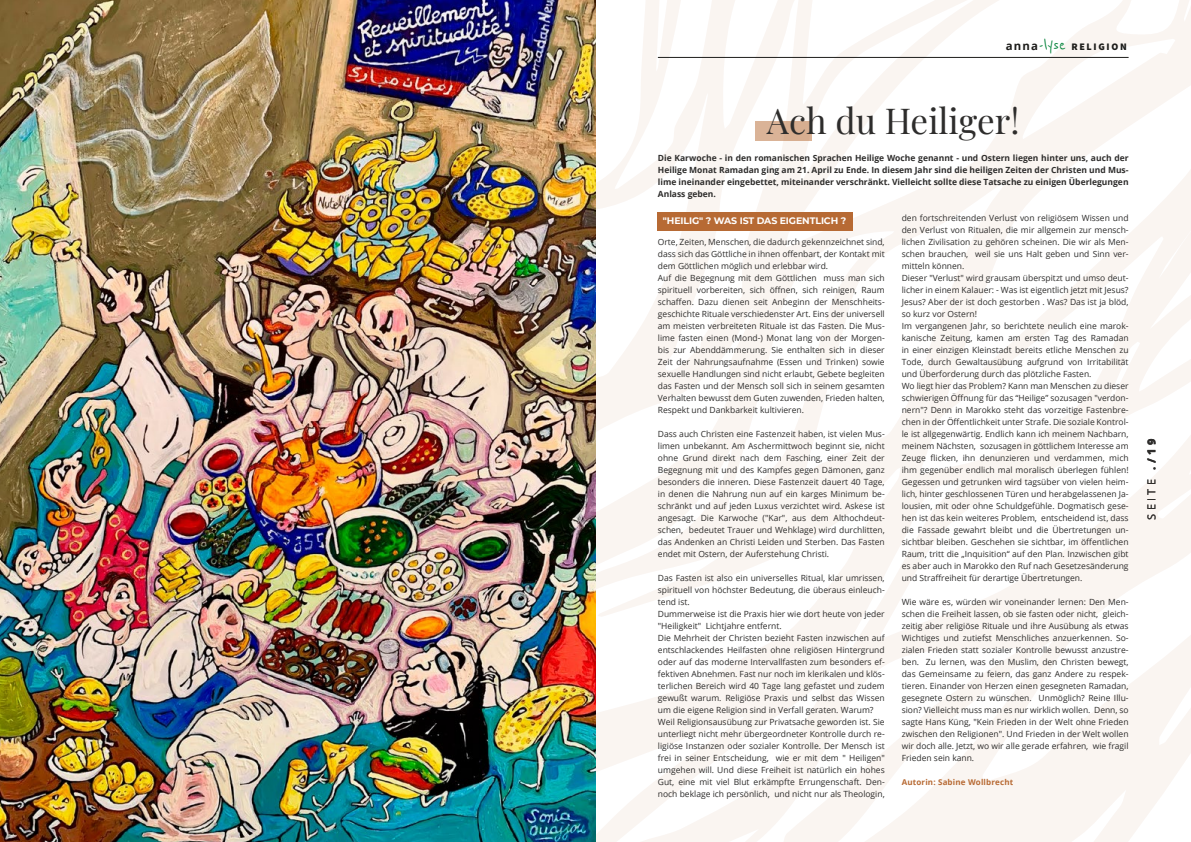
<style>
.page{position:relative;width:1191px;height:842px;background:#fff}
.page>*{position:absolute;margin:0;border:0;box-sizing:border-box;transform-origin:0 0}
.t1{font:35px "Playfair Display";color:#2e2d2c}
.t2{font:11px "Open Sans";letter-spacing:.3em;color:#2e2d2c}
.t3{font:10px "Source Sans Variable";letter-spacing:.17em;color:#1d1d1b}
.t4{font:700 9.4px "Montserrat";letter-spacing:-.01em;color:#fff}
.t5{font:8.5px/12px "Open Sans";color:#2e2d2c}
.t6{font:700 8.5px/12px "Open Sans";color:#2e2d2c;text-align:justify}
.t7{font:700 8px "Open Sans";letter-spacing:.02em;color:#b76a34}
.s1{font-family:"Open Sans";font-weight:700;font-size:11.4px}
.s2{font-family:"Reenie Beanie";font-size:19.2px;color:#008137}
.s3{font-weight:800}
</style>
<div class="page">
<svg style="left:595px;top:0;width:596px;height:842px"></svg>
<img style="left:0;top:0;width:595px;height:842px">
<div style="left:755px;top:122px;width:57px;height:19px;background:#dab397"></div>
<div style="left:658px;top:212px;width:195px;height:18px;background:#b76a34"></div>
<hr style="left:658px;top:57px;width:470px;height:1px;background:#1d1d1b">
<p class="t3" style="left:1005px;top:41px;width:122px"><span class="s1">anna</span><span class="s2">-lyse</span> RELIGION</p>
<h1 class="t1" style="left:767px;top:93px;width:254px">Ach du Heiliger!</h1>
<p class="t6" style="left:658px;top:151px;width:472px">Die Karwoche - in den romanischen Sprachen Heilige Woche genannt - und Ostern liegen hinter uns, auch der Heilige Monat Ramadan ging am 21. April zu Ende. In diesem Jahr sind die heiligen Zeiten der Christen und Mus&shy;lime ineinander eingebettet, miteinander verschränkt. Vielleicht sollte diese Tatsache zu einigen Überlegungen Anlass geben.</p>
<p class="t4" style="left:663px;top:214px;width:185px">"HEILIG" ? WAS IST DAS EIGENTLICH ?</p>
<p class="t5" style="left:658px;top:235px;width:228px">Orte, Zeiten, Menschen, die dadurch gekennzeichnet sind, dass sich das Göttliche in ihnen offenbart, der Kontakt mit dem Göttlichen möglich und erlebbar wird.<br>Auf die Begegnung mit dem Göttlichen muss man sich spirituell vorbereiten, sich öffnen, sich reinigen, Raum schaffen. Dazu dienen seit Anbeginn der Menschheits&shy;geschichte Rituale verschiedenster Art. Eins der universell am meisten verbreiteten Rituale ist das Fasten. Die Mus&shy;lime fasten einen (Mond-) Monat lang von der Morgen&shy;bis zur Abenddämmerung. Sie enthalten sich in dieser Zeit der Nahrungsaufnahme (Essen und Trinken) sowie sexuelle Handlungen sind nicht erlaubt, Gebete begleiten das Fasten und der Mensch soll sich in seinem gesamten Verhalten bewusst dem Guten zuwenden, Frieden halten, Respekt und Dankbarkeit kultivieren.</p>
<p class="t5" style="left:658px;top:427px;width:228px;text-align:justify">Dass auch Christen eine Fastenzeit haben, ist vielen Mus&shy;limen unbekannt. Am Aschermittwoch beginnt sie, nicht ohne Grund direkt nach dem Fasching, einer Zeit der Begegnung mit und des Kampfes gegen Dämonen, ganz besonders die inneren. Diese Fastenzeit dauert 40 Tage, in denen die Nahrung nun auf ein karges Minimum be&shy;schränkt und auf jeden Luxus verzichtet wird. Askese ist angesagt. Die Karwoche ("Kar", aus dem Althochdeut&shy;schen, bedeutet Trauer und Wehklage) wird durchlitten, das Andenken an Christi Leiden und Sterben. Das Fasten endet mit Ostern, der Auferstehung Christi.</p>
<p class="t5" style="left:658px;top:571px;width:228px">Das Fasten ist also ein universelles Ritual, klar umrissen, spirituell von höchster Bedeutung, die überaus einleuch&shy;tend ist.<br>Dummerweise ist die Praxis hier wie dort heute von jeder "Heiligkeit" Lichtjahre entfernt.<br>Die Mehrheit der Christen bezieht Fasten inzwischen auf entschlackendes Heilfasten ohne religiösen Hintergrund oder auf das moderne Intervallfasten zum besonders ef&shy;fektiven Abnehmen. Fast nur noch im klerikalen und klös&shy;terlichen Bereich wird 40 Tage lang gefastet und zudem gewußt warum. Religiöse Praxis und selbst das Wissen um die eigene Religion sind in Verfall geraten. Warum?<br>Weil Religionsausübung zur Privatsache geworden ist. Sie unterliegt nicht mehr übergeordneter Kontrolle durch re&shy;ligiöse Instanzen oder sozialer Kontrolle. Der Mensch ist frei in seiner Entscheidung, wie er mit dem " Heiligen" umgehen will. Und diese Freiheit ist natürlich ein hohes Gut, eine mit viel Blut erkämpfte Errungenschaft. Den&shy;noch beklage ich persönlich, und nicht nur als Theologin,</p>
<p class="t5" style="left:901px;top:211px;width:228px">den fortschreitenden Verlust von religiösem Wissen und den Verlust von Ritualen, die mir allgemein zur mensch&shy;lichen Zivilisation zu gehören scheinen. Die wir als Men&shy;schen brauchen, weil sie uns Halt geben und Sinn ver&shy;mitteln können.<br>Dieser "Verlust" wird grausam überspitzt und umso deut&shy;licher in einem Kalauer: - Was ist eigentlich jetzt mit Jesus?<br>Jesus? Aber der ist doch gestorben . Was? Das ist ja blöd, so kurz vor Ostern!<br>Im vergangenen Jahr, so berichtete neulich eine marok&shy;kanische Zeitung, kamen am ersten Tag des Ramadan in einer einzigen Kleinstadt bereits etliche Menschen zu Tode, durch Gewaltausübung aufgrund von Irritabilität und Überforderung durch das plötzliche Fasten.<br>Wo liegt hier das Problem? Kann man Menschen zu dieser schwierigen Öffnung für das “Heilige” sozusagen "verdon&shy;nern"? Denn in Marokko steht das vorzeitige Fastenbre&shy;chen in der Öffentlichkeit unter Strafe. Die soziale Kontrol&shy;le ist allgegenwärtig. Endlich kann ich meinem Nachbarn, meinem Nächsten, sozusagen in göttlichem Interesse am Zeuge flicken, ihn denunzieren und verdammen, mich ihm gegenüber endlich mal moralisch überlegen fühlen!<br>Gegessen und getrunken wird tagsüber von vielen heim&shy;lich, hinter geschlossenen Türen und herabgelassenen Ja&shy;lousien, mit oder ohne Schuldgefühle. Dogmatisch gese&shy;hen ist das kein weiteres Problem, entscheidend ist, dass die Fassade gewahrt bleibt und die Übertretungen un&shy;sichtbar bleiben. Geschehen sie sichtbar, im öffentlichen Raum, tritt die „Inquisition“ auf den Plan. Inzwischen gibt es aber auch in Marokko den Ruf nach Gesetzesänderung und Straffreiheit für derartige Übertretungen.</p>
<p class="t5" style="left:901px;top:595px;width:228px;text-align:justify">Wie wäre es, würden wir voneinander lernen: Den Men&shy;schen die Freiheit lassen, ob sie fasten oder nicht, gleich&shy;zeitig aber religiöse Rituale und ihre Ausübung als etwas Wichtiges und zutiefst Menschliches anzuerkennen. So&shy;zialen Frieden statt sozialer Kontrolle bewusst anzustre&shy;ben. Zu lernen, was den Muslim, den Christen bewegt, das Gemeinsame zu feiern, das ganz Andere zu respek&shy;tieren. Einander von Herzen einen gesegneten Ramadan, gesegnete Ostern zu wünschen. Unmöglich? Reine Illu&shy;sion? Vielleicht muss man es nur wirklich wollen. Denn, so sagte Hans Küng, "Kein Frieden in der Welt ohne Frieden zwischen den Religionen". Und Frieden in der Welt wollen wir doch alle. Jetzt, wo wir alle gerade erfahren, wie fragil Frieden sein kann.</p>
<p class="t7" style="left:901px;top:776px;width:113px">Autorin: Sabine Wollbrecht</p>
<p class="t2" style="left:1144px;top:520px;width:82px;rotate:-90deg">SEITE <span class="s3">./19</span></p>
</div>
